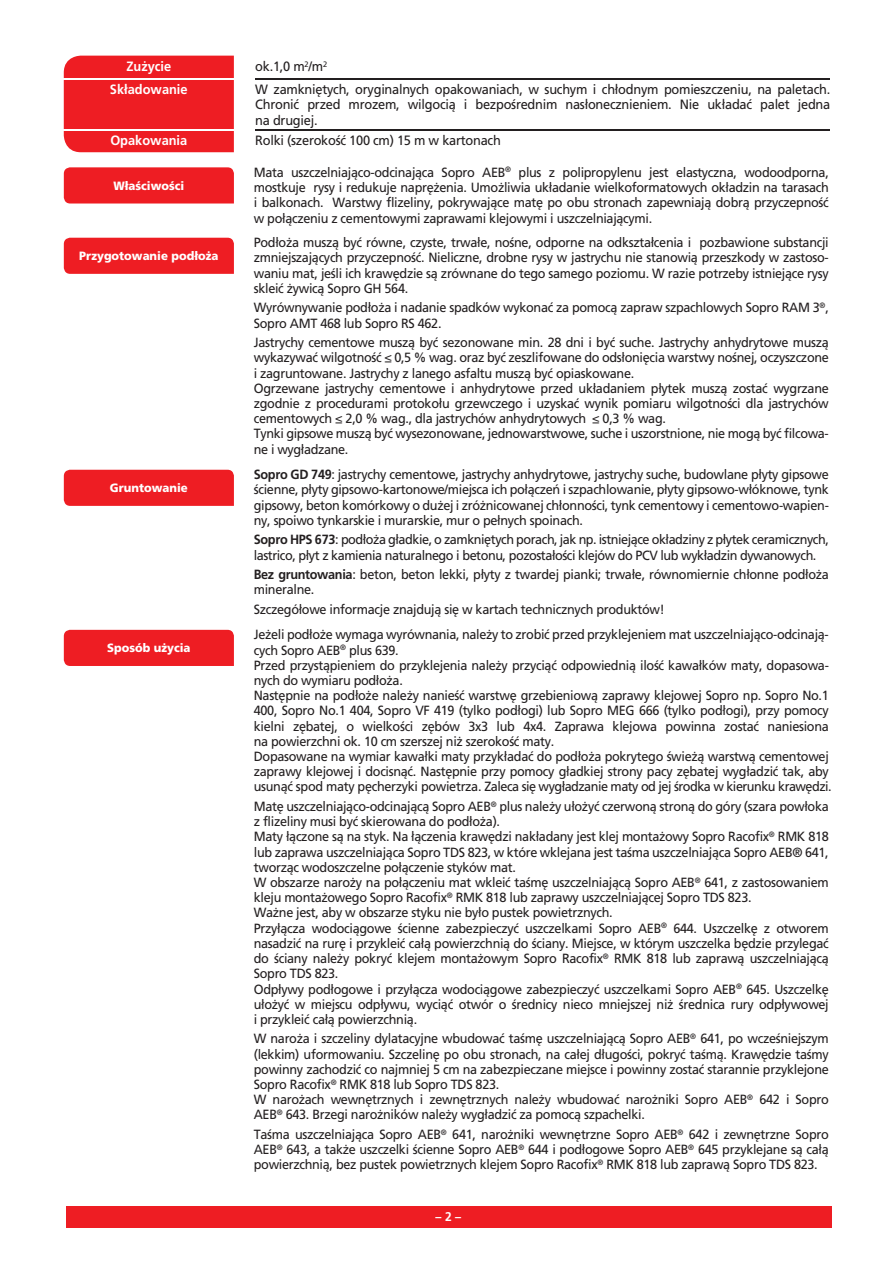
<style>
.page{position:relative;width:893px;height:1263px;background:#fff}
.page>*{position:absolute;margin:0;border:0;box-sizing:border-box;transform-origin:0 0}
.t1{font:13.5px/15.5px "Frutiger LT Com";letter-spacing:-.02em;color:#231f20;text-align:justify;scale:.95 1}
.t2{font:700 13.5px "Frutiger LT Com";color:#fff;scale:.95 1}
.t3{font:13.35px/15.1px "Frutiger LT Com";letter-spacing:-.025em;color:#231f20;scale:.95 1}
.t4{font:700 12.6px "Frutiger LT Com";color:#fff;scale:.95 1}
.t5{font:900 12px "Frutiger LT Com";color:#fff;scale:.95 1}
.s1{font-weight:700}
</style>
<div class="page">
<div style="left:64px;top:167px;width:170px;height:36px;background:#ee1d23"></div>
<div style="left:66px;top:1206px;width:765px;height:22px;background:#ee1d23"></div>
<div style="left:64px;top:56px;width:170px;height:96px;background:#ee1d23"></div>
<hr style="left:64px;top:78px;width:170px;height:1px;background:#fff">
<hr style="left:255px;top:78px;width:574px;height:1px;background:#231f20">
<hr style="left:64px;top:129px;width:170px;height:2px;background:#fff">
<hr style="left:255px;top:129px;width:574px;height:2px;background:#231f20">
<div style="left:64px;top:238px;width:170px;height:36px;background:#ee1d23"></div>
<div style="left:64px;top:470px;width:170px;height:36px;background:#ee1d23"></div>
<div style="left:64px;top:630px;width:170px;height:36px;background:#ee1d23"></div>
<p class="t2" style="left:126px;top:59px;width:49px">Zużycie</p>
<p class="t1" style="left:255px;top:59px;width:77px">ok.1,0 m<sup>2</sup>/m<sup>2</sup></p>
<p class="t2" style="left:110px;top:81px;width:83px">Składowanie</p>
<p class="t1" style="left:255px;top:81px;width:607px">W zamkniętych, oryginalnych opakowaniach, w suchym i chłodnym pomieszczeniu, na paletach.<br>Chronić przed mrozem, wilgocią i bezpośrednim nasłonecznieniem. Nie układać palet jedna na drugiej.</p>
<p class="t2" style="left:110px;top:132px;width:83px">Opakowania</p>
<p class="t1" style="left:255px;top:133px;width:260px">Rolki (szerokość 100 cm) 15 m w kartonach</p>
<p class="t5" style="left:113px;top:178px;width:76px">Właściwości</p>
<p class="t5" style="left:79px;top:248px;width:148px">Przygotowanie podłoża</p>
<p class="t5" style="left:110px;top:480px;width:84px">Gruntowanie</p>
<p class="t5" style="left:107px;top:641px;width:89px">Sposób użycia</p>
<p class="t3" style="left:254px;top:165px;width:607px;text-align:justify">Mata uszczelniająco-odcinająca Sopro AEB<sup>®</sup> plus z polipropylenu jest elastyczna, wodoodporna, mostkuje rysy i redukuje naprężenia. Umożliwia układanie wielkoformatowych okładzin na tarasach i balkonach. Warstwy flizeliny, pokrywające matę po obu stronach zapewniają dobrą przyczepność w połączeniu z cementowymi zaprawami klejowymi i uszczelniającymi.</p>
<p class="t3" style="left:254px;top:235px;width:607px;text-align:justify">Podłoża muszą być równe, czyste, trwałe, nośne, odporne na odkształcenia i pozbawione substancji zmniejszających przyczepność. Nieliczne, drobne rysy w jastrychu nie stanowią przeszkody w zastoso&shy;waniu mat, jeśli ich krawędzie są zrównane do tego samego poziomu. W razie potrzeby istniejące rysy skleić żywicą Sopro GH 564.</p>
<p class="t3" style="left:254px;top:300px;width:607px">Wyrównywanie podłoża i nadanie spadków wykonać za pomocą zapraw szpachlowych Sopro RAM 3<sup>®</sup>,<br>Sopro AMT 468 lub Sopro RS 462.</p>
<p class="t3" style="left:254px;top:335px;width:607px">Jastrychy cementowe muszą być sezonowane min. 28 dni i być suche. Jastrychy anhydrytowe muszą wykazywać wilgotność ≤ 0,5 % wag. oraz być zeszlifowane do odsłonięcia warstwy nośnej, oczyszczone i zagruntowane. Jastrychy z lanego asfaltu muszą być opiaskowane.<br>Ogrzewane jastrychy cementowe i anhydrytowe przed układaniem płytek muszą zostać wygrzane zgodnie z procedurami protokołu grzewczego i uzyskać wynik pomiaru wilgotności dla jastrychów cementowych ≤ 2,0 % wag., dla jastrychów anhydrytowych ≤ 0,3 % wag.<br>Tynki gipsowe muszą być wysezonowane, jednowarstwowe, suche i uszorstnione, nie mogą być filcowa&shy;ne i wygładzane.</p>
<p class="t3" style="left:254px;top:467px;width:607px;text-align:justify"><span class="s1">Sopro GD 749</span>: jastrychy cementowe, jastrychy anhydrytowe, jastrychy suche, budowlane płyty gipsowe ścienne, płyty gipsowo-kartonowe/miejsca ich połączeń i szpachlowanie, płyty gipsowo-włóknowe, tynk gipsowy, beton komórkowy o dużej i zróżnicowanej chłonności, tynk cementowy i cementowo-wapien&shy;ny, spoiwo tynkarskie i murarskie, mur o pełnych spoinach.</p>
<p class="t3" style="left:254px;top:532px;width:607px"><span class="s1">Sopro HPS 673</span>: podłoża gładkie, o zamkniętych porach, jak np. istniejące okładziny z płytek ceramicznych, lastrico, płyt z kamienia naturalnego i betonu, pozostałości klejów do PCV lub wykładzin dywanowych.</p>
<p class="t3" style="left:254px;top:567px;width:607px"><span class="s1">Bez gruntowania</span>: beton, beton lekki, płyty z twardej pianki; trwałe, równomiernie chłonne podłoża mineralne.</p>
<p class="t3" style="left:254px;top:602px;width:434px">Szczegółowe informacje znajdują się w kartach technicznych produktów!</p>
<p class="t3" style="left:254px;top:627px;width:610px">Jeżeli podłoże wymaga wyrównania, należy to zrobić przed przyklejeniem mat uszczelniająco-odcinają&shy;cych Sopro AEB<sup>®</sup> plus 639.<br>Przed przystąpieniem do przyklejenia należy przyciąć odpowiednią ilość kawałków maty, dopasowa&shy;nych do wymiaru podłoża.<br>Następnie na podłoże należy nanieść warstwę grzebieniową zaprawy klejowej Sopro np. Sopro No.1<br>400, Sopro No.1 404, Sopro VF 419 (tylko podłogi) lub Sopro MEG 666 (tylko podłogi), przy pomocy kielni zębatej, o wielkości zębów 3x3 lub 4x4. Zaprawa klejowa powinna zostać naniesiona na powierzchni ok. 10 cm szerszej niż szerokość maty.<br>Dopasowane na wymiar kawałki maty przykładać do podłoża pokrytego świeżą warstwą cementowej zaprawy klejowej i docisnąć. Następnie przy pomocy gładkiej strony pacy zębatej wygładzić tak, aby usunąć spod maty pęcherzyki powietrza. Zaleca się wygładzanie maty od jej środka w kierunku krawędzi.</p>
<p class="t3" style="left:254px;top:799px;width:607px">Matę uszczelniająco-odcinającą Sopro AEB<sup>®</sup> plus należy ułożyć czerwoną stroną do góry (szara powłoka z flizeliny musi być skierowana do podłoża).<br>Maty łączone są na styk. Na łączenia krawędzi nakładany jest klej montażowy Sopro Racofix<sup>®</sup> RMK 818 lub zaprawa uszczelniająca Sopro TDS 823, w które wklejana jest taśma uszczelniająca Sopro AEB® 641, tworząc wodoszczelne połączenie styków mat.<br>W obszarze naroży na połączeniu mat wkleić taśmę uszczelniającą Sopro AEB<sup>®</sup> 641, z zastosowaniem kleju montażowego Sopro Racofix<sup>®</sup> RMK 818 lub zaprawy uszczelniającej Sopro TDS 823.<br>Ważne jest, aby w obszarze styku nie było pustek powietrznych.<br>Przyłącza wodociągowe ścienne zabezpieczyć uszczelkami Sopro AEB<sup>®</sup> 644. Uszczelkę z otworem nasadzić na rurę i przykleić całą powierzchnią do ściany. Miejsce, w którym uszczelka będzie przylegać do ściany należy pokryć klejem montażowym Sopro Racofix<sup>®</sup> RMK 818 lub zaprawą uszczelniającą Sopro TDS 823.<br>Odpływy podłogowe i przyłącza wodociągowe zabezpieczyć uszczelkami Sopro AEB<sup>®</sup> 645. Uszczelkę ułożyć w miejscu odpływu, wyciąć otwór o średnicy nieco mniejszej niż średnica rury odpływowej i przykleić całą powierzchnią.</p>
<p class="t3" style="left:254px;top:1031px;width:607px">W naroża i szczeliny dylatacyjne wbudować taśmę uszczelniającą Sopro AEB<sup>®</sup> 641, po wcześniejszym (lekkim) uformowaniu. Szczelinę po obu stronach, na całej długości, pokryć taśmą. Krawędzie taśmy powinny zachodzić co najmniej 5 cm na zabezpieczane miejsce i powinny zostać starannie przyklejone Sopro Racofix<sup>®</sup> RMK 818 lub Sopro TDS 823.<br>W narożach wewnętrznych i zewnętrznych należy wbudować narożniki Sopro AEB<sup>®</sup> 642 i Sopro AEB<sup>®</sup> 643. Brzegi narożników należy wygładzić za pomocą szpachelki.</p>
<p class="t3" style="left:254px;top:1127px;width:607px;text-align:justify">Taśma uszczelniająca Sopro AEB<sup>®</sup> 641, narożniki wewnętrzne Sopro AEB<sup>®</sup> 642 i zewnętrzne Sopro AEB<sup>®</sup> 643, a także uszczelki ścienne Sopro AEB<sup>®</sup> 644 i podłogowe Sopro AEB<sup>®</sup> 645 przyklejane są całą powierzchnią, bez pustek powietrznych klejem Sopro Racofix<sup>®</sup> RMK 818 lub zaprawą Sopro TDS 823.</p>
<p class="t4" style="left:435px;top:1209px;width:29px">– 2 –</p>
</div>
